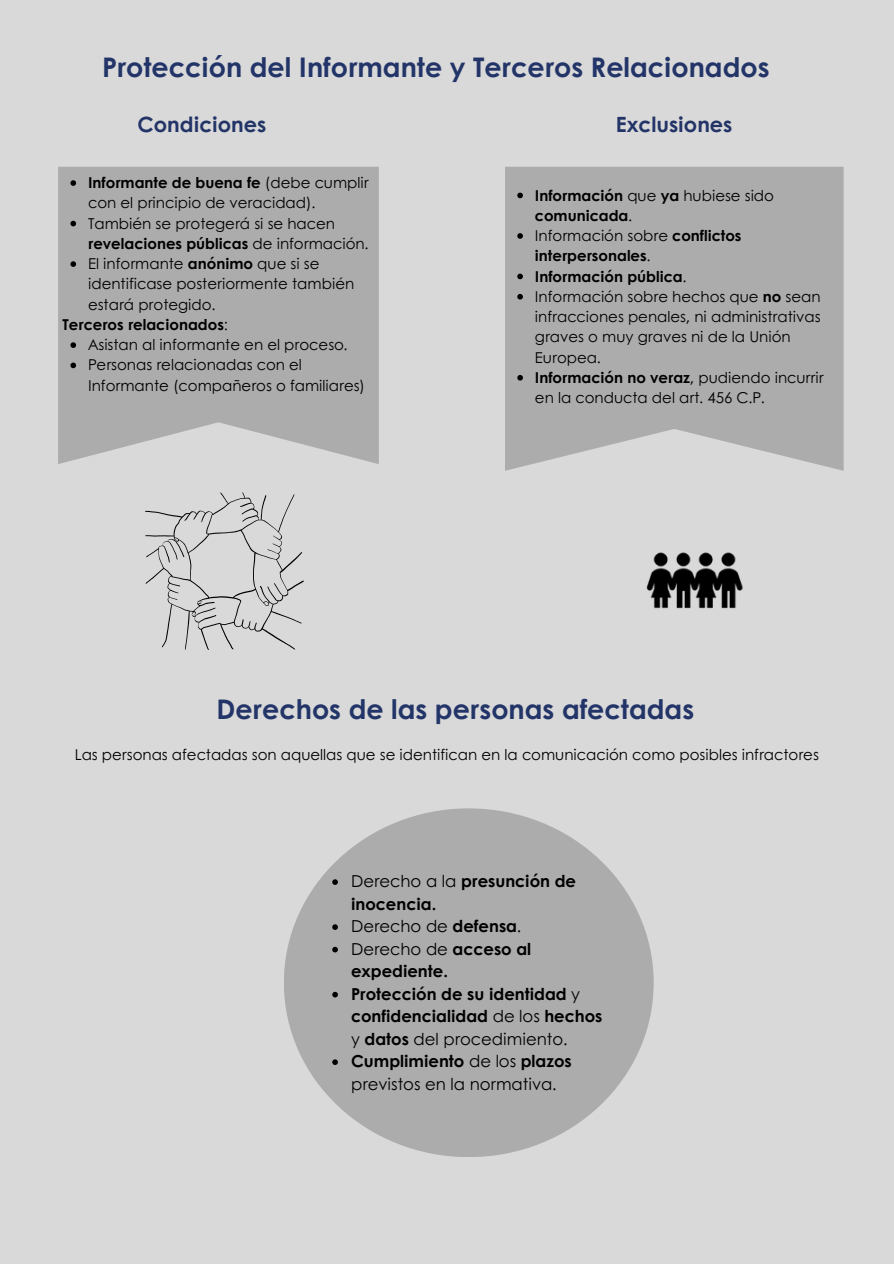
<style>
.page{position:relative;width:894px;height:1264px;background:#fff}
.page>*{position:absolute;margin:0;border:0;box-sizing:border-box;transform-origin:0 0}
.t1{font:700 27px "Century Gothic";color:#233568}
.t2{font:700 21px "Century Gothic";color:#233467}
.t3{font:700 16.5px/22.5px "Century Gothic";color:#000}
.t4{font:16.5px/22.5px "Century Gothic";color:#000}
.t5{font:15px/20.2px "Century Gothic";color:#000}
.t6{font:700 15px/20.2px "Century Gothic";color:#000}
.s1{font-weight:700}
.s2{font-weight:400}
</style>
<div class="page">
<div style="left:0;top:0;width:893px;height:1263px;background:#d9d9d9"></div>
<svg style="left:58px;top:167px;width:321px;height:297px;background:#afafaf"></svg>
<svg style="left:70px;top:180px;width:6px;height:6px"></svg>
<svg style="left:70px;top:221px;width:6px;height:5px"></svg>
<svg style="left:70px;top:261px;width:6px;height:6px"></svg>
<svg style="left:70px;top:342px;width:6px;height:6px"></svg>
<svg style="left:70px;top:362px;width:6px;height:6px"></svg>
<svg style="left:505px;top:167px;width:338px;height:304px;background:#afafaf"></svg>
<svg style="left:517px;top:193px;width:6px;height:5px"></svg>
<svg style="left:517px;top:233px;width:6px;height:6px"></svg>
<svg style="left:517px;top:274px;width:6px;height:5px"></svg>
<svg style="left:517px;top:294px;width:6px;height:5px"></svg>
<svg style="left:517px;top:375px;width:6px;height:5px"></svg>
<img style="left:646px;top:552px;width:97px;height:57px">
<svg style="left:145px;top:492px;width:159px;height:158px"></svg>
<div style="left:284px;top:808px;width:369px;height:349px;background:#acacac;border-radius:50%"></div>
<svg style="left:332px;top:879px;width:6px;height:5px"></svg>
<svg style="left:332px;top:924px;width:6px;height:5px"></svg>
<svg style="left:332px;top:946px;width:6px;height:6px"></svg>
<svg style="left:332px;top:991px;width:6px;height:6px"></svg>
<svg style="left:332px;top:1059px;width:6px;height:5px"></svg>
<p class="t1" style="left:102px;top:46px;width:668px">Protección del Informante y Terceros Relacionados</p>
<p class="t2" style="left:137px;top:108px;width:130px">Condiciones</p>
<p class="t2" style="left:615px;top:108px;width:118px">Exclusiones</p>
<h1 class="t5" style="left:88px;top:172px;width:282px"><span class="s1">Informante de buena fe</span> (debe cumplir con el principio de veracidad).</h1>
<h2 class="t5" style="left:88px;top:212px;width:282px">También se protegerá si se hacen <span class="s1">revelaciones públicas</span> de información.</h2>
<h2 class="t5" style="left:88px;top:253px;width:267px">El informante <span class="s1">anónimo</span> que si se identificase posteriormente también estará protegido.</h2>
<p class="t6" style="left:63px;top:314px;width:167px">Terceros relacionados<span class="s2">:</span></p>
<p class="t5" style="left:88px;top:334px;width:261px">Asistan al informante en el proceso.</p>
<p class="t5" style="left:88px;top:354px;width:278px">Personas relacionadas con el<br>Informante (compañeros o familiares)</p>
<p class="t6" style="left:534px;top:184px;width:240px">Información <span class="s2">que</span> ya <span class="s2">hubiese sido </span>comunicada<span class="s2">.</span></p>
<p class="t6" style="left:534px;top:225px;width:208px"><span class="s2">Información sobre</span> conflictos interpersonales<span class="s2">.</span></p>
<p class="t6" style="left:534px;top:265px;width:153px">Información pública<span class="s2">.</span></p>
<p class="t5" style="left:534px;top:285px;width:287px">Información sobre hechos que <span class="s1">no</span> sean infracciones penales, ni administrativas graves o muy graves ni de la Unión<br>Europea.</p>
<p class="t5" style="left:534px;top:366px;width:290px"><span class="s1">Información no veraz</span>, pudiendo incurrir en la conducta del art. 456 C.P.</p>
<p class="t1" style="left:216px;top:688px;width:479px">Derechos de las personas afectadas</p>
<p class="t5" style="left:75px;top:743px;width:745px">Las personas afectadas son aquellas que se identifican en la comunicación como posibles infractores</p>
<p class="t3" style="left:351px;top:869px;width:226px"><span class="s2">Derecho a la</span> presunción de inocencia.</p>
<p class="t4" style="left:351px;top:914px;width:172px">Derecho de <span class="s1">defensa</span>.</p>
<p class="t3" style="left:351px;top:936px;width:182px"><span class="s2">Derecho de</span> acceso al expediente.</p>
<p class="t3" style="left:351px;top:981px;width:253px">Protección de su identidad <span class="s2">y </span>confidencialidad <span class="s2">de los</span> hechos <span class="s2">y</span> datos <span class="s2">del procedimiento.</span></p>
<h1 class="t4" style="left:351px;top:1049px;width:222px"><span class="s1">Cumplimiento</span> de los <span class="s1">plazos </span>previstos en la normativa.</h1>
</div>
